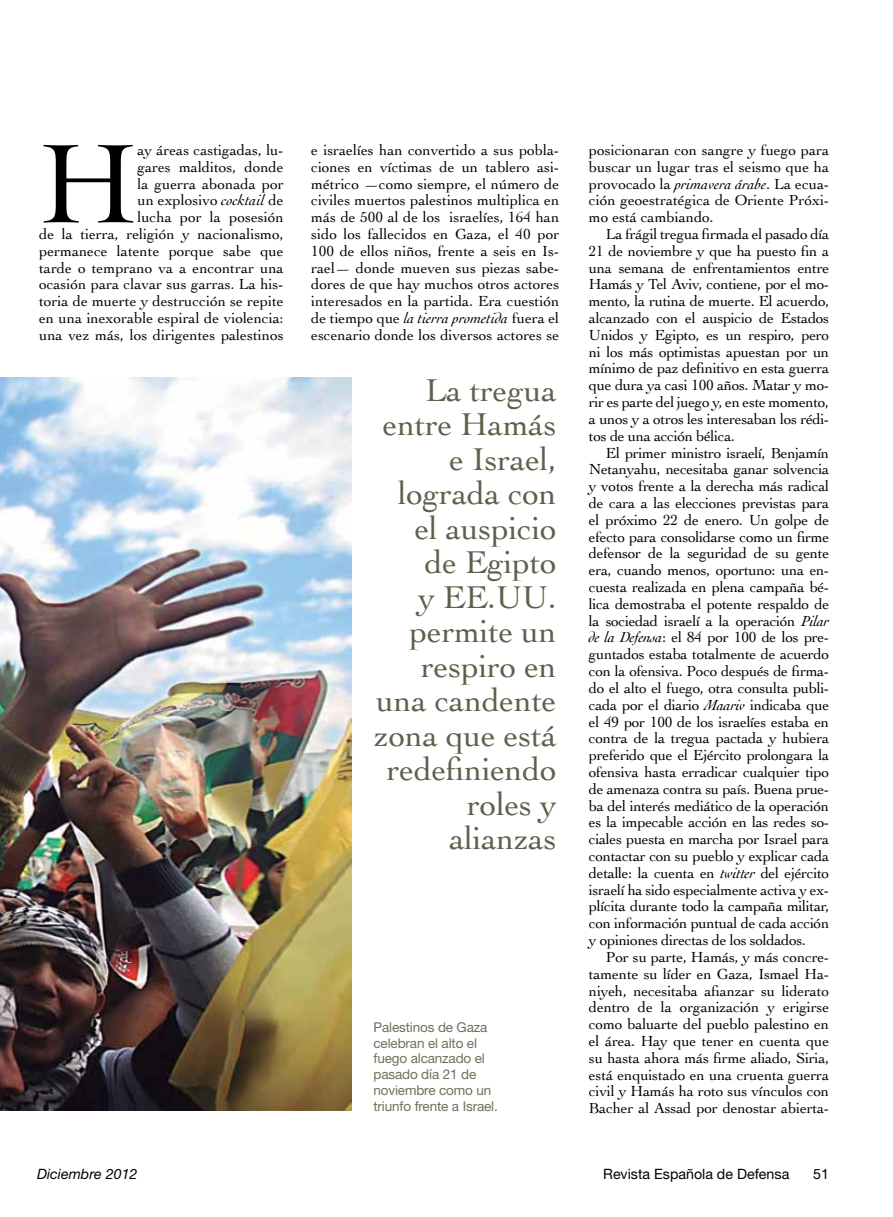
<style>
.page{position:relative;width:893px;height:1217px;background:#fff}
.page>*{position:absolute;margin:0;border:0;box-sizing:border-box;transform-origin:0 0}
.t1{font:118.05px "Cochin";color:#000}
.t2{font:33px/34.5px "Cochin";letter-spacing:-.005em;color:#5f604b;text-align:right}
.t3{font:15.3px/16.8px "Cochin";color:#000;text-align:justify}
.t4{font:14.25px "Helvetica Neue";color:#000}
.t5{font:italic 14.25px "Helvetica Neue";color:#000}
.t6{font:13.5px/15.8px "Helvetica Neue";letter-spacing:-.01em;color:#6f705b}
.s1{font-style:italic}
</style>
<div class="page">
<img style="left:0;top:377px;width:352px;height:733px">
<p class="t3" style="left:39px;top:141px;width:246px;text-align:right">ay áreas castigadas, lu-<br>gares malditos, donde<br>la guerra abonada por<br>un explosivo <span class="s1">cocktail</span> de<br>lucha por la posesión<br>de la tierra, religión y nacionalismo, permanece latente porque sabe que tarde o temprano va a encontrar una ocasión para clavar sus garras. La his&shy;toria de muerte y destrucción se repite en una inexorable espiral de violencia: una vez más, los dirigentes palestinos</p>
<p class="t3" style="left:311px;top:141px;width:250px">e israelíes han convertido a sus pobla&shy;ciones en víctimas de un tablero asi&shy;métrico —como siempre, el número de civiles muertos palestinos multiplica en más de 500 al de los israelíes, 164 han sido los fallecidos en Gaza, el 40 por 100 de ellos niños, frente a seis en Is&shy;rael— donde mueven sus piezas sabe&shy;dores de que hay muchos otros actores interesados en la partida. Era cuestión de tiempo que <span class="s1">la tierra prometida</span> fuera el escenario donde los diversos actores se</p>
<p class="t3" style="left:589px;top:141px;width:242px">posicionaran con sangre y fuego para buscar un lugar tras el seismo que ha provocado la <span class="s1">primavera árabe</span>. La ecua&shy;ción geoestratégica de Oriente Próxi&shy;mo está cambiando.</p>
<h1 class="t1" style="left:39px;top:104px;width:100px">H</h1>
<p class="t3" style="left:589px;top:225px;width:242px;text-indent:17px">La frágil tregua firmada el pasado día 21 de noviembre y que ha puesto fin a una semana de enfrentamientos entre Hamás y Tel Aviv, contiene, por el mo&shy;mento, la rutina de muerte. El acuerdo, alcanzado con el auspicio de Estados Unidos y Egipto, es un respiro, pero ni los más optimistas apuestan por un mínimo de paz definitivo en esta guerra que dura ya casi 100 años. Matar y mo&shy;rir es parte del juego y, en este momento, a unos y a otros les interesaban los rédi&shy;tos de una acción bélica.</p>
<p class="t3" style="left:589px;top:443px;width:242px;text-indent:17px">El primer ministro israelí, Benjamín Netanyahu, necesitaba ganar solvencia y votos frente a la derecha más radical de cara a las elecciones previstas para el próximo 22 de enero. Un golpe de efecto para consolidarse como un firme defensor de la seguridad de su gente era, cuando menos, oportuno: una en&shy;cuesta realizada en plena campaña bé&shy;lica demostraba el potente respaldo de la sociedad israelí a la operación <span class="s1">Pilar de la Defensa</span>: el 84 por 100 de los pre&shy;guntados estaba totalmente de acuerdo con la ofensiva. Poco después de firma&shy;do el alto el fuego, otra consulta publi&shy;cada por el diario <span class="s1">Maariv</span> indicaba que el 49 por 100 de los israelíes estaba en contra de la tregua pactada y hubiera preferido que el Ejército prolongara la ofensiva hasta erradicar cualquier tipo de amenaza contra su país. Buena prue&shy;ba del interés mediático de la operación es la impecable acción en las redes so&shy;ciales puesta en marcha por Israel para contactar con su pueblo y explicar cada detalle: la cuenta en <span class="s1">twitter</span> del ejército israelí ha sido especialmente activa y ex&shy;plícita durante todo la campaña militar, con información puntual de cada acción y opiniones directas de los soldados.</p>
<p class="t3" style="left:589px;top:947px;width:242px;text-indent:17px">Por su parte, Hamás, y más concre&shy;tamente su líder en Gaza, Ismael Ha&shy;niyeh, necesitaba afianzar su liderato dentro de la organización y erigirse como baluarte del pueblo palestino en el área. Hay que tener en cuenta que su hasta ahora más firme aliado, Siria, está enquistado en una cruenta guerra civil y Hamás ha roto sus vínculos con Bacher al Assad por denostar abierta-</p>
<h2 class="t2" style="left:374px;top:371px;width:184px">La tregua entre Hamás e Israel, lograda con el auspicio de Egipto<br>y EE.UU. permite un respiro en una candente zona que está redefiniendo roles y alianzas</h2>
<p class="t6" style="left:373px;top:1018px;width:126px">Palestinos de Gaza celebran el alto el fuego alcanzado el pasado día 21 de noviembre como un triunfo frente a Israel.</p>
<p class="t5" style="left:37px;top:1164px;width:102px">Diciembre 2012</p>
<p class="t4" style="left:603px;top:1164px;width:188px">Revista Española de Defensa</p>
<p class="t4" style="left:813px;top:1164px;width:17px">51</p>
</div>
